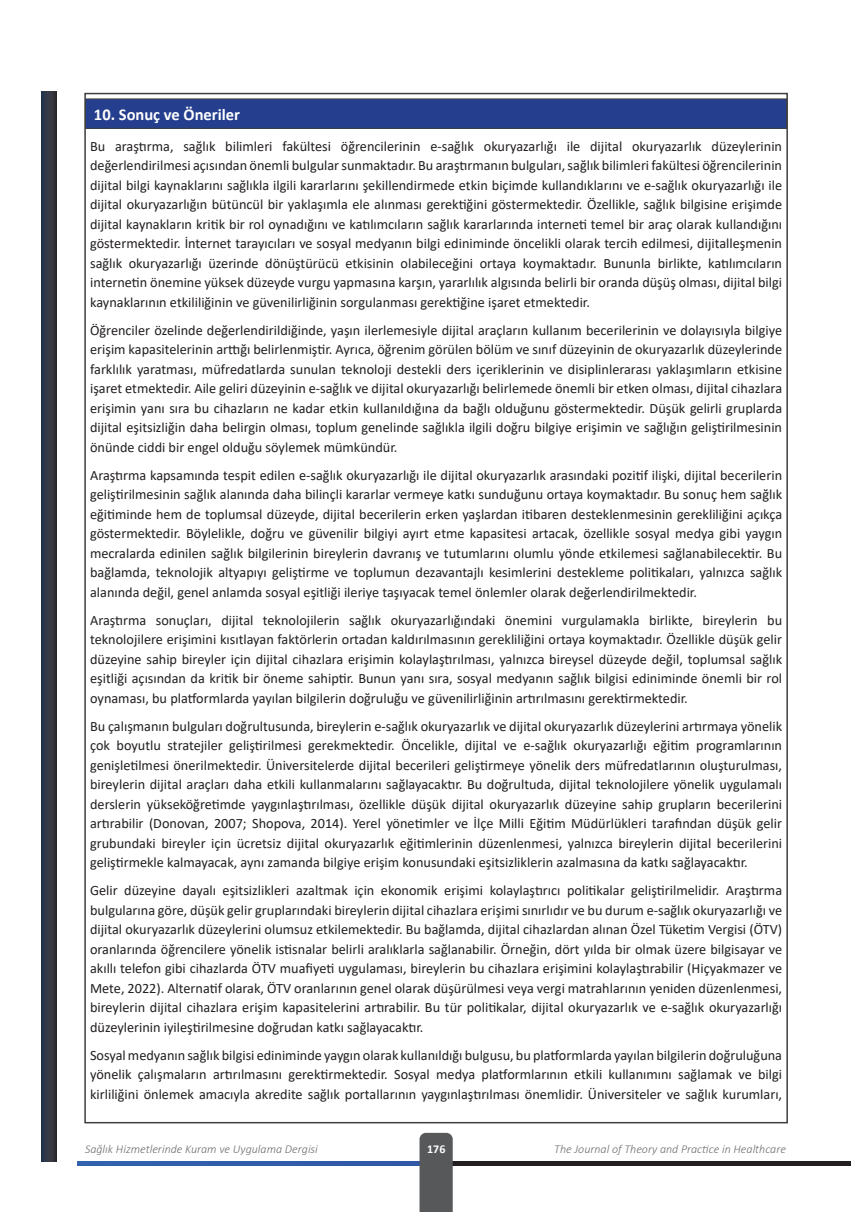
<style>
.page{position:relative;width:851px;height:1212px;background:#fff}
.page>*{position:absolute;margin:0;border:0;box-sizing:border-box;transform-origin:0 0}
.t1{font:700 16.5px "Calibri";color:#fff}
.t2{font:14.25px/19.5px "Calibri";color:#231f20;text-align:justify}
.t3{font:italic 300 12px "Calibri";color:#6c6d70}
.t4{font:700 12px "Calibri";color:#fff}
</style>
<div class="page">
<svg style="left:41px;top:92px;width:15px;height:1069px;background:#2f3643"></svg>
<hr style="left:436px;top:1161px;width:414px;height:4px;background:#231f20">
<hr style="left:77px;top:1161px;width:363px;height:4px;background:#315daa">
<div style="left:419px;top:1133px;width:33px;height:79px;background:#57585a"></div>
<div style="left:85px;top:99px;width:701px;height:29px;background:#253f8e"></div>
<hr style="left:85px;top:99px;width:702px;height:1px;background:#3e3e3f">
<hr style="left:85px;top:128px;width:702px;height:1px;background:#3e3e3f">
<p class="t1" style="left:94px;top:103px;width:148px">10. Sonuç ve Öneriler</p>
<p class="t2" style="left:90px;top:136px;width:693px">Bu araştırma, sağlık bilimleri fakültesi öğrencilerinin e-sağlık okuryazarlığı ile dijital okuryazarlık düzeylerinin değerlendirilmesi açısından önemli bulgular sunmaktadır. Bu araştırmanın bulguları, sağlık bilimleri fakültesi öğrencilerinin dijital bilgi kaynaklarını sağlıkla ilgili kararlarını şekillendirmede etkin biçimde kullandıklarını ve e-sağlık okuryazarlığı ile dijital okuryazarlığın bütüncül bir yaklaşımla ele alınması gerektiğini göstermektedir. Özellikle, sağlık bilgisine erişimde dijital kaynakların kritik bir rol oynadığını ve katılımcıların sağlık kararlarında interneti temel bir araç olarak kullandığını göstermektedir. İnternet tarayıcıları ve sosyal medyanın bilgi ediniminde öncelikli olarak tercih edilmesi, dijitalleşmenin sağlık okuryazarlığı üzerinde dönüştürücü etkisinin olabileceğini ortaya koymaktadır. Bununla birlikte, katılımcıların internetin önemine yüksek düzeyde vurgu yapmasına karşın, yararlılık algısında belirli bir oranda düşüş olması, dijital bilgi kaynaklarının etkililiğinin ve güvenilirliğinin sorgulanması gerektiğine işaret etmektedir.</p>
<p class="t2" style="left:90px;top:320px;width:693px">Öğrenciler özelinde değerlendirildiğinde, yaşın ilerlemesiyle dijital araçların kullanım becerilerinin ve dolayısıyla bilgiye erişim kapasitelerinin arttığı belirlenmiştir. Ayrıca, öğrenim görülen bölüm ve sınıf düzeyinin de okuryazarlık düzeylerinde farklılık yaratması, müfredatlarda sunulan teknoloji destekli ders içeriklerinin ve disiplinlerarası yaklaşımların etkisine işaret etmektedir. Aile geliri düzeyinin e-sağlık ve dijital okuryazarlığı belirlemede önemli bir etken olması, dijital cihazlara erişimin yanı sıra bu cihazların ne kadar etkin kullanıldığına da bağlı olduğunu göstermektedir. Düşük gelirli gruplarda dijital eşitsizliğin daha belirgin olması, toplum genelinde sağlıkla ilgili doğru bilgiye erişimin ve sağlığın geliştirilmesinin önünde ciddi bir engel olduğu söylemek mümkündür.</p>
<p class="t2" style="left:90px;top:465px;width:693px">Araştırma kapsamında tespit edilen e-sağlık okuryazarlığı ile dijital okuryazarlık arasındaki pozitif ilişki, dijital becerilerin geliştirilmesinin sağlık alanında daha bilinçli kararlar vermeye katkı sunduğunu ortaya koymaktadır. Bu sonuç hem sağlık eğitiminde hem de toplumsal düzeyde, dijital becerilerin erken yaşlardan itibaren desteklenmesinin gerekliliğini açıkça göstermektedir. Böylelikle, doğru ve güvenilir bilgiyi ayırt etme kapasitesi artacak, özellikle sosyal medya gibi yaygın mecralarda edinilen sağlık bilgilerinin bireylerin davranış ve tutumlarını olumlu yönde etkilemesi sağlanabilecektir. Bu bağlamda, teknolojik altyapıyı geliştirme ve toplumun dezavantajlı kesimlerini destekleme politikaları, yalnızca sağlık alanında değil, genel anlamda sosyal eşitliği ileriye taşıyacak temel önlemler olarak değerlendirilmektedir.</p>
<p class="t2" style="left:90px;top:610px;width:693px">Araştırma sonuçları, dijital teknolojilerin sağlık okuryazarlığındaki önemini vurgulamakla birlikte, bireylerin bu teknolojilere erişimini kısıtlayan faktörlerin ortadan kaldırılmasının gerekliliğini ortaya koymaktadır. Özellikle düşük gelir düzeyine sahip bireyler için dijital cihazlara erişimin kolaylaştırılması, yalnızca bireysel düzeyde değil, toplumsal sağlık eşitliği açısından da kritik bir öneme sahiptir. Bunun yanı sıra, sosyal medyanın sağlık bilgisi ediniminde önemli bir rol oynaması, bu platformlarda yayılan bilgilerin doğruluğu ve güvenilirliğinin artırılmasını gerektirmektedir.</p>
<p class="t2" style="left:90px;top:716px;width:693px">Bu çalışmanın bulguları doğrultusunda, bireylerin e-sağlık okuryazarlık ve dijital okuryazarlık düzeylerini artırmaya yönelik çok boyutlu stratejiler geliştirilmesi gerekmektedir. Öncelikle, dijital ve e-sağlık okuryazarlığı eğitim programlarının genişletilmesi önerilmektedir. Üniversitelerde dijital becerileri geliştirmeye yönelik ders müfredatlarının oluşturulması, bireylerin dijital araçları daha etkili kullanmalarını sağlayacaktır. Bu doğrultuda, dijital teknolojilere yönelik uygulamalı derslerin yükseköğretimde yaygınlaştırılması, özellikle düşük dijital okuryazarlık düzeyine sahip grupların becerilerini artırabilir (Donovan, 2007; Shopova, 2014). Yerel yönetimler ve İlçe Milli Eğitim Müdürlükleri tarafından düşük gelir grubundaki bireyler için ücretsiz dijital okuryazarlık eğitimlerinin düzenlenmesi, yalnızca bireylerin dijital becerilerini geliştirmekle kalmayacak, aynı zamanda bilgiye erişim konusundaki eşitsizliklerin azalmasına da katkı sağlayacaktır.</p>
<p class="t2" style="left:90px;top:880px;width:693px">Gelir düzeyine dayalı eşitsizlikleri azaltmak için ekonomik erişimi kolaylaştırıcı politikalar geliştirilmelidir. Araştırma bulgularına göre, düşük gelir gruplarındaki bireylerin dijital cihazlara erişimi sınırlıdır ve bu durum e-sağlık okuryazarlığı ve dijital okuryazarlık düzeylerini olumsuz etkilemektedir. Bu bağlamda, dijital cihazlardan alınan Özel Tüketim Vergisi (ÖTV) oranlarında öğrencilere yönelik istisnalar belirli aralıklarla sağlanabilir. Örneğin, dört yılda bir olmak üzere bilgisayar ve akıllı telefon gibi cihazlarda ÖTV muafiyeti uygulaması, bireylerin bu cihazlara erişimini kolaylaştırabilir (Hiçyakmazer ve Mete, 2022). Alternatif olarak, ÖTV oranlarının genel olarak düşürülmesi veya vergi matrahlarının yeniden düzenlenmesi, bireylerin dijital cihazlara erişim kapasitelerini artırabilir. Bu tür politikalar, dijital okuryazarlık ve e-sağlık okuryazarlığı düzeylerinin iyileştirilmesine doğrudan katkı sağlayacaktır.</p>
<p class="t2" style="left:90px;top:1045px;width:693px">Sosyal medyanın sağlık bilgisi ediniminde yaygın olarak kullanıldığı bulgusu, bu platformlarda yayılan bilgilerin doğruluğuna yönelik çalışmaların artırılmasını gerektirmektedir. Sosyal medya platformlarının etkili kullanımını sağlamak ve bilgi kirliliğini önlemek amacıyla akredite sağlık portallarının yaygınlaştırılması önemlidir. Üniversiteler ve sağlık kurumları,</p>
<p class="t3" style="left:85px;top:1141px;width:234px">Sağlık Hizmetlerinde Kuram ve Uygulama Dergisi</p>
<p class="t4" style="left:427px;top:1140px;width:20px">176</p>
<p class="t3" style="left:554px;top:1141px;width:233px">The Journal of Theory and Practice in Healthcare</p>
</div>
